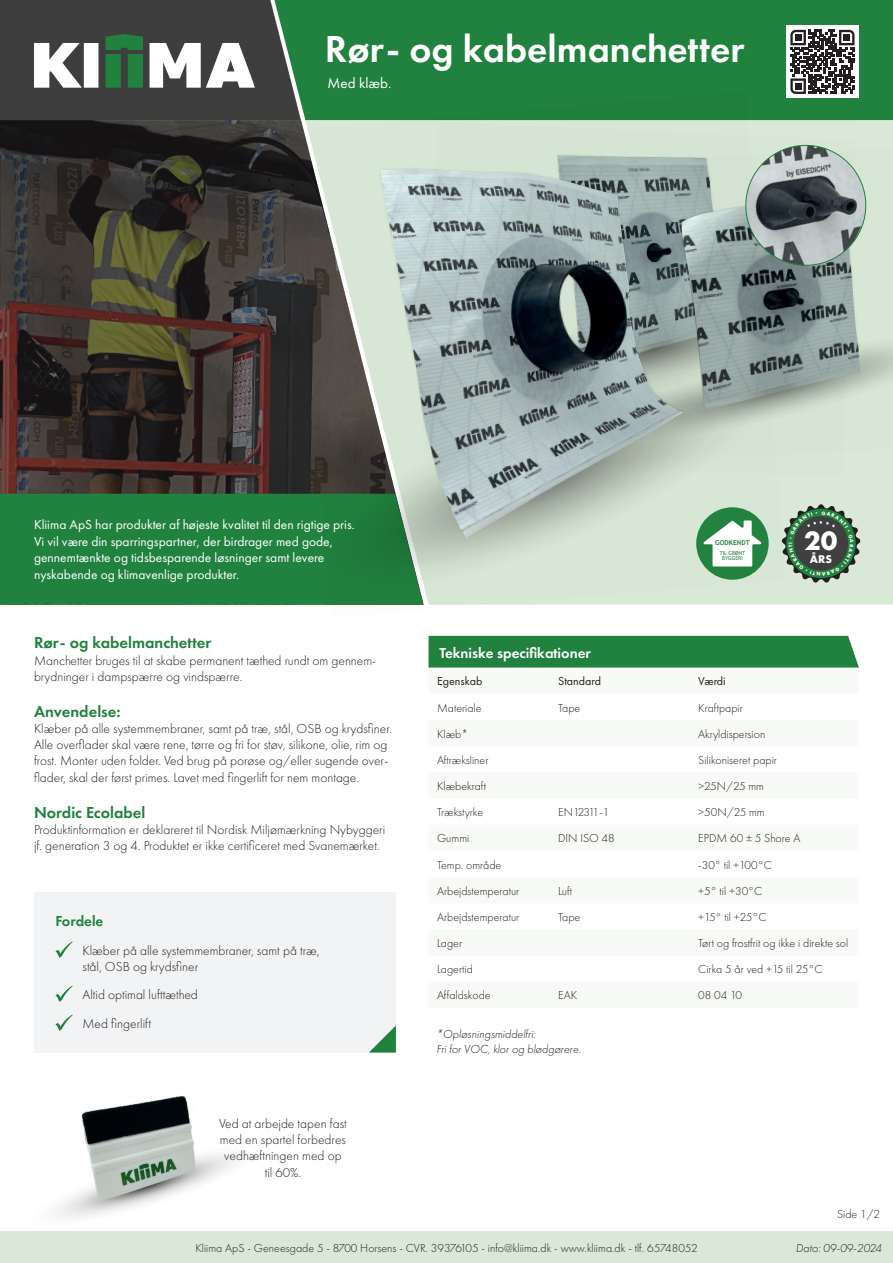
<style>
.page{position:relative;width:893px;height:1263px;background:#fff}
.page>*{position:absolute;margin:0;border:0;box-sizing:border-box;transform-origin:0 0}
.t1{font:600 39px "Futura PT";color:#fff}
.t2{font:700 27.75px "Futura PT";color:#fff}
.t3{font:600 16.5px "Futura PT";color:#21813e}
.t4{font:600 15px "Futura PT";color:#fff}
.t5{font:15px "Futura PT";color:#fff}
.t6{font:600 15px "Futura PT";color:#21813e}
.t7{font:300 13.5px/16.2px "Futura PT";color:#231f20}
.t8{font:13.5px/16.5px "Futura PT";color:#fff}
.t9{font:300 12px "Futura PT";color:#231f20}
.t10{font:italic 300 12px/14.4px "Futura PT";color:#231f20}
.t11{font:12px "Futura PT";color:#231f20}
.t12{font:300 12px "Futura PT";letter-spacing:-.095em;color:#231f20}
.t13{font:700 11.55px "Futura PT";color:#fff}
.t14{font:700 6.75px "Trebuchet MS";color:#23823f}
.t15{font:5.4px/5.4px "Trebuchet MS";color:#23823f;text-align:center}
</style>
<div class="page">
<div style="left:424px;top:0;width:469px;height:120px;background:#21813e"></div>
<div style="left:0;top:1231px;width:893px;height:32px;background:#dae8d7"></div>
<div style="left:301px;top:0;width:123px;height:92px;background:#21813e"></div>
<svg style="left:0;top:120px;width:291px;height:374px"></svg>
<div style="left:786px;top:120px;width:107px;height:485px;background:#dae8d7"></div>
<div style="left:0;top:494px;width:291px;height:111px;background:#21813e"></div>
<img style="left:57px;top:1096px;width:179px;height:121px">
<img style="left:786px;top:148px;width:107px;height:315px">
<img style="left:786px;top:274px;width:76px;height:135px">
<img style="left:291px;top:92px;width:495px;height:513px">
<img style="left:380px;top:169px;width:303px;height:368px">
<svg style="left:737px;top:136px;width:138px;height:138px"></svg>
<svg style="left:0;top:0;width:301px;height:120px"></svg>
<div style="left:429px;top:636px;width:430px;height:32px;background:#21813e"></div>
<div style="left:34px;top:892px;width:362px;height:160px;background:#f2f3f4"></div>
<svg style="left:369px;top:1025px;width:27px;height:27px"></svg>
<svg style="left:55px;top:941px;width:18px;height:17px"></svg>
<svg style="left:55px;top:1014px;width:18px;height:17px"></svg>
<svg style="left:55px;top:985px;width:18px;height:17px"></svg>
<div style="left:786px;top:25px;width:73px;height:73px;background:#fff"></div>
<svg style="left:790px;top:30px;width:64px;height:64px"></svg>
<div style="left:795px;top:34px;width:6px;height:7px;background:#231f20"></div>
<div style="left:843px;top:34px;width:7px;height:7px;background:#231f20"></div>
<div style="left:795px;top:83px;width:6px;height:7px;background:#231f20"></div>
<div style="left:696px;top:507px;width:73px;height:73px;background:#23823f;border-radius:50%"></div>
<svg style="left:703px;top:520px;width:59px;height:46px"></svg>
<svg style="left:781px;top:504px;width:80px;height:79px"></svg>
<h1 class="t1" style="left:325px;top:25px;width:421px">Rør- og kabelmanchetter</h1>
<p class="t5" style="left:328px;top:74px;width:65px">Med klæb.</p>
<p class="t8" style="left:34px;top:516px;width:322px">Kliima ApS har produkter af højeste kvalitet til den rigtige pris.<br>Vi vil være din sparringspartner, der birdrager med gode, gennemtænkte og tidsbesparende løsninger samt levere nyskabende og klimavenlige produkter.</p>
<p class="t14" style="left:715px;top:538px;width:36px">GODKENDT</p>
<p class="t15" style="left:720px;top:550px;width:27px">TIL GRØNT<br>BYGGERI</p>
<h2 class="t2" style="left:804px;top:523px;width:35px">20</h2>
<p class="t13" style="left:810px;top:551px;width:24px">ÅRS</p>
<p class="t3" style="left:34px;top:633px;width:179px">Rør- og kabelmanchetter</p>
<p class="t7" style="left:34px;top:652px;width:344px">Manchetter bruges til at skabe permanent tæthed rundt om gennem&shy;brydninger i dampspærre og vindspærre.</p>
<p class="t3" style="left:34px;top:701px;width:88px">Anvendelse:</p>
<p class="t7" style="left:34px;top:720px;width:359px">Klæber på alle systemmembraner, samt på træ, stål, OSB og krydsfiner.<br>Alle overflader skal være rene, tørre og fri for støv, silikone, olie, rim og frost. Monter uden folder. Ved brug på porøse og/eller sugende over&shy;flader, skal der først primes. Lavet med fingerlift for nem montage.</p>
<p class="t3" style="left:34px;top:802px;width:113px">Nordic Ecolabel</p>
<p class="t7" style="left:34px;top:821px;width:353px">Produktinformation er deklareret til Nordisk Miljømærkning Nybyggeri jf. generation 3 og 4. Produktet er ikke certificeret med Svanemærket.</p>
<p class="t6" style="left:55px;top:912px;width:50px">Fordele</p>
<p class="t7" style="left:82px;top:942px;width:238px">Klæber på alle systemmembraner, samt på træ, stål, OSB og krydsfiner</p>
<p class="t7" style="left:82px;top:986px;width:117px">Altid optimal lufttæthed</p>
<p class="t7" style="left:82px;top:1015px;width:70px">Med fingerlift</p>
<p class="t7" style="left:219px;top:1115px;width:129px;text-align:center">Ved at arbejde tapen fast med en spartel forbedres vedhæftningen med op til 60%.</p>
<p class="t4" style="left:439px;top:643px;width:153px">Tekniske specifikationer</p>
<p class="t11" style="left:437px;top:674px;width:47px">Egenskab</p>
<p class="t11" style="left:558px;top:674px;width:44px">Standard</p>
<p class="t11" style="left:698px;top:674px;width:29px">Værdi</p>
<p class="t9" style="left:437px;top:701px;width:46px">Materiale</p>
<p class="t9" style="left:558px;top:701px;width:24px">Tape</p>
<p class="t9" style="left:698px;top:701px;width:46px">Kraftpapir</p>
<p class="t9" style="left:437px;top:727px;width:32px">Klæb*</p>
<p class="t9" style="left:698px;top:727px;width:69px">Akryldispersion</p>
<p class="t9" style="left:437px;top:753px;width:53px">Aftræksliner</p>
<p class="t9" style="left:698px;top:753px;width:80px">Silikoniseret papir</p>
<p class="t9" style="left:437px;top:779px;width:51px">Klæbekraft</p>
<p class="t9" style="left:698px;top:779px;width:67px">&gt;25N/25 mm</p>
<p class="t9" style="left:437px;top:805px;width:48px">Trækstyrke</p>
<p class="t12" style="left:558px;top:805px;width:53px">EN12311-1</p>
<p class="t9" style="left:698px;top:805px;width:68px">&gt;50N/25 mm</p>
<p class="t9" style="left:437px;top:831px;width:34px">Gummi</p>
<p class="t9" style="left:558px;top:831px;width:58px">DIN ISO 48</p>
<p class="t9" style="left:698px;top:831px;width:104px">EPDM 60 ± 5 Shore A</p>
<p class="t9" style="left:437px;top:858px;width:66px">Temp. område</p>
<p class="t9" style="left:698px;top:858px;width:75px">-30° til +100°C</p>
<p class="t9" style="left:437px;top:884px;width:84px">Arbejdstemperatur</p>
<p class="t9" style="left:558px;top:884px;width:16px">Luft</p>
<p class="t9" style="left:698px;top:884px;width:66px">+5° til +30°C</p>
<p class="t9" style="left:437px;top:910px;width:84px">Arbejdstemperatur</p>
<p class="t9" style="left:558px;top:910px;width:24px">Tape</p>
<p class="t9" style="left:698px;top:910px;width:70px">+15° til +25°C</p>
<p class="t9" style="left:437px;top:936px;width:27px">Lager</p>
<p class="t9" style="left:698px;top:936px;width:152px">Tørt og frostfrit og ikke i direkte sol</p>
<p class="t9" style="left:437px;top:962px;width:37px">Lagertid</p>
<p class="t9" style="left:698px;top:962px;width:126px">Cirka 5 år ved +15 til 25°C</p>
<p class="t9" style="left:437px;top:988px;width:55px">Affaldskode</p>
<p class="t9" style="left:558px;top:988px;width:21px">EAK</p>
<p class="t9" style="left:698px;top:988px;width:45px">08 04 10</p>
<p class="t10" style="left:436px;top:1027px;width:146px">*Opløsningsmiddelfri:<br>Fri for VOC, klor og blødgørere.</p>
<p class="t9" style="left:837px;top:1207px;width:45px">Side 1/2</p>
<p class="t9" style="left:195px;top:1241px;width:504px">Kliima ApS - Geneesgade 5 - 8700 Horsens - CVR. 39376105 - info@kliima.dk - www.kliima.dk - tlf. 65748052</p>
<p class="t10" style="left:796px;top:1240px;width:87px">Dato: 09-09-2024</p>
</div>
